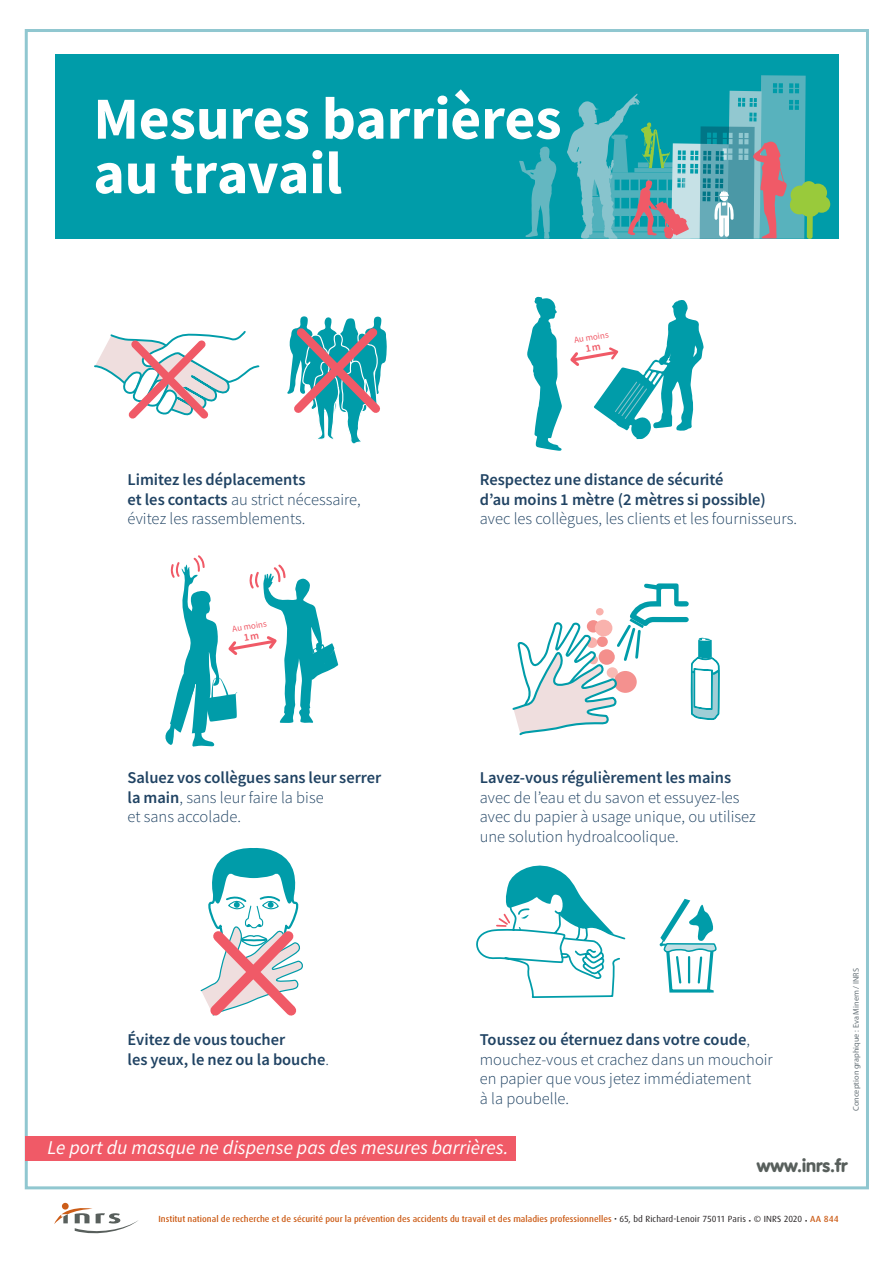
<style>
.page{position:relative;width:893px;height:1263px;background:#fff}
.page>*{position:absolute;margin:0;border:0;box-sizing:border-box;transform-origin:0 0}
.t1{font:59.7px "Source Sans Variable";letter-spacing:.04em;color:#fff}
.t2{font:italic 19.5px "Source Sans Variable";letter-spacing:.015em;color:#fff}
.t3{font:900 18px "VAG Rounded Std";color:#585f5c}
.t4{font:16.5px/19.5px "Source Sans Variable";letter-spacing:.005em;color:#204363}
.t5{font:16.5px/19.5px "Source Sans Variable";letter-spacing:.03em;color:#204363}
.t6{font:9px "Source Sans Variable";color:#f05a67}
.t7{font:500 8.85px "Dax OT";letter-spacing:.005em;color:#cc5d18}
.t8{font:8.25px "Myriad Pro";color:#687379}
.s1{font-weight:400;color:#231f20}
</style>
<div class="page">
<div style="left:62px;top:1203px;width:7px;height:6px;background:#cc5d18;border-radius:50%"></div>
<svg style="left:54px;top:1207px;width:84px;height:27px"></svg>
<div style="left:26px;top:1136px;width:490px;height:25px;background:#f05a67"></div>
<svg style="left:527px;top:296px;width:35px;height:155px"></svg>
<svg style="left:200px;top:848px;width:103px;height:168px"></svg>
<svg style="left:94px;top:331px;width:166px;height:88px"></svg>
<svg style="left:287px;top:316px;width:100px;height:128px"></svg>
<div style="left:55px;top:54px;width:784px;height:185px;background:#009ca9"></div>
<svg style="left:519px;top:146px;width:38px;height:93px"></svg>
<svg style="left:567px;top:75px;width:263px;height:164px"></svg>
<svg style="left:476px;top:583px;width:244px;height:415px"></svg>
<svg style="left:165px;top:555px;width:174px;height:192px"></svg>
<svg style="left:570px;top:300px;width:134px;height:139px"></svg>
<p class="t1" style="left:93px;top:83px;width:467px">Mesures barrières</p>
<p class="t1" style="left:93px;top:137px;width:247px">au travail</p>
<p class="t6" style="left:573px;top:335px;width:36px;rotate:-10deg">Au moins</p>
<p class="t4" style="left:128px;top:470px;width:235px">Limitez les déplacements<br>et les contacts au strict nécessaire, évitez les rassemblements.</p>
<p class="t6" style="left:231px;top:624px;width:36px;rotate:-10deg">Au moins</p>
<p class="t4" style="left:128px;top:768px;width:254px">Saluez vos collègues sans leur serrer la main, sans leur faire la bise<br>et sans accolade.</p>
<p class="t4" style="left:480px;top:470px;width:318px">Respectez une distance de sécurité<br>d’au moins 1 mètre (2 mètres si possible) avec les collègues, les clients et les fournisseurs.</p>
<p class="t4" style="left:480px;top:768px;width:277px">Lavez-vous régulièrement les mains avec de l’eau et du savon et essuyez-les avec du papier à usage unique, ou utilisez une solution hydroalcoolique.</p>
<p class="t5" style="left:128px;top:1030px;width:203px">Évitez de vous toucher<br>les yeux, le nez ou la bouche.</p>
<p class="t4" style="left:480px;top:1030px;width:294px">Toussez ou éternuez dans votre coude, mouchez-vous et crachez dans un mouchoir en papier que vous jetez immédiatement<br>à la poubelle.</p>
<p class="t8" style="left:851px;top:1111px;width:144px;rotate:-90deg">Conception graphique : Eva Minem / INRS</p>
<p class="t2" style="left:47px;top:1136px;width:462px">Le port du masque ne dispense pas des mesures barrières.</p>
<p class="t3" style="left:757px;top:1155px;width:92px">www.inrs.fr</p>
<p class="t7" style="left:158px;top:1213px;width:682px">Institut national de recherche et de sécurité pour la prévention des accidents du travail et des maladies professionnelles <span class="s1">• 65, bd Richard-Lenoir 75011 Paris • © INRS 2020 •</span> AA 844</p>
</div>
